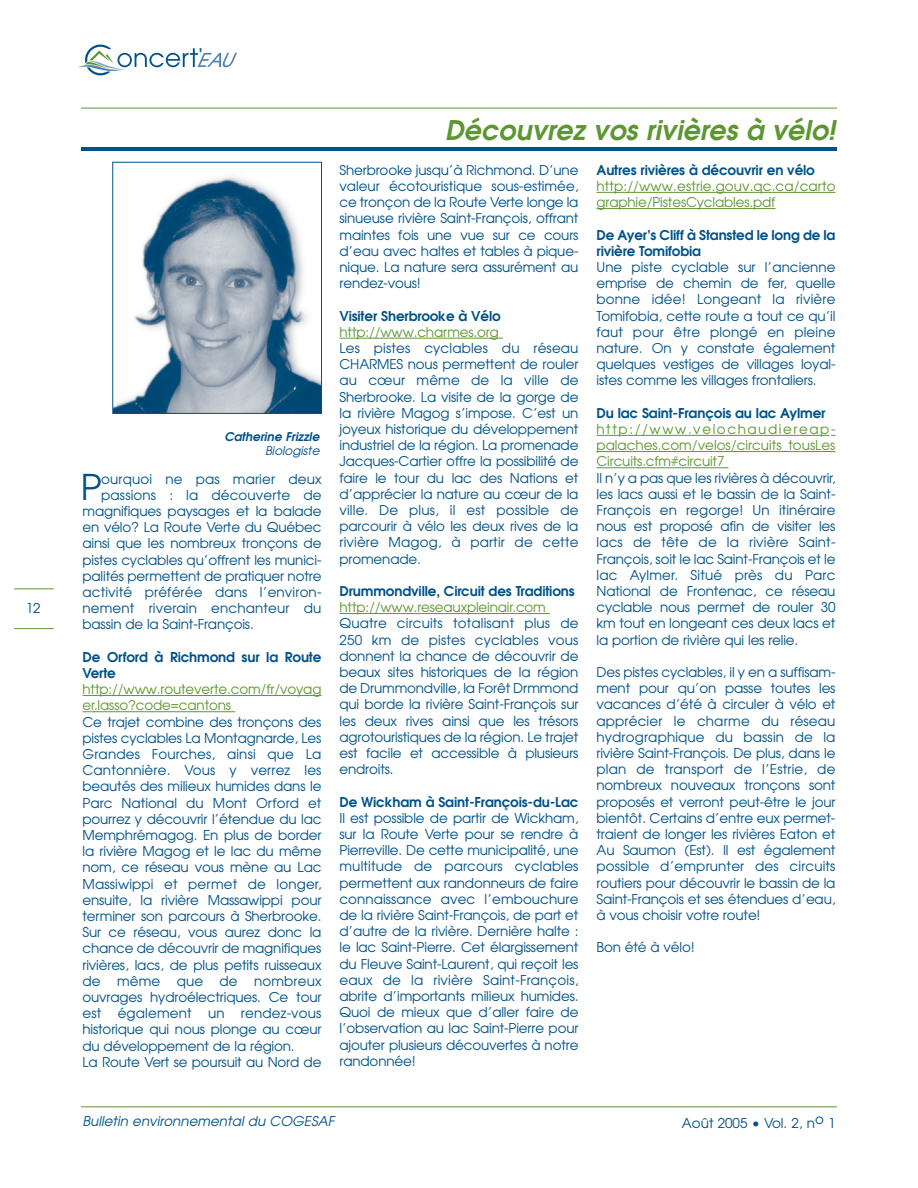
<style>
.page{position:relative;width:918px;height:1188px;background:#fff}
.page>*{position:absolute;margin:0;border:0;box-sizing:border-box;transform-origin:0 0}
.t1{font:35.4px "Avant Garde";color:#005288}
.t2{font:italic 600 27px "Avant Garde";color:#5d9732}
.t3{font:13.5px/16.2px "Avant Garde";letter-spacing:-.01em;color:#005288;text-align:justify}
.t4{font:13.5px/16.2px "Avant Garde";letter-spacing:-.01em;color:#5d9732}
.t5{font:600 13.5px/16.2px "Avant Garde";letter-spacing:-.01em;color:#005288}
.t6{font:13.5px "Avant Garde";letter-spacing:.01em;color:#005288}
.t7{font:italic 13.5px "Avant Garde";color:#005288}
.t8{font:italic 600 12px "Avant Garde";color:#005288}
.t9{font:italic 12px "Avant Garde";color:#005288}
</style>
<div class="page">
<hr style="left:82px;top:695px;width:82px;height:1px;background:#5d9732">
<hr style="left:164px;top:695px;width:157px;height:1px;background:#5d9732">
<svg style="left:82px;top:711px;width:12px;height:1px"></svg>
<hr style="left:94px;top:711px;width:141px;height:1px;background:#5d9732">
<hr style="left:339px;top:338px;width:108px;height:1px;background:#5d9732">
<hr style="left:447px;top:338px;width:43px;height:1px;background:#5d9732">
<svg style="left:490px;top:338px;width:13px;height:1px"></svg>
<hr style="left:339px;top:613px;width:82px;height:1px;background:#5d9732">
<hr style="left:421px;top:613px;width:92px;height:1px;background:#5d9732">
<hr style="left:512px;top:613px;width:38px;height:1px;background:#5d9732">
<hr style="left:597px;top:192px;width:239px;height:1px;background:#5d9732">
<hr style="left:597px;top:208px;width:179px;height:1px;background:#5d9732">
<hr style="left:597px;top:435px;width:202px;height:1px;background:#5d9732">
<hr style="left:799px;top:435px;width:30px;height:1px;background:#5d9732">
<hr style="left:597px;top:451px;width:155px;height:1px;background:#5d9732">
<hr style="left:752px;top:451px;width:83px;height:1px;background:#5d9732">
<svg style="left:597px;top:467px;width:17px;height:1px"></svg>
<hr style="left:614px;top:467px;width:80px;height:1px;background:#5d9732">
<hr style="left:693px;top:467px;width:36px;height:1px;background:#5d9732">
<hr style="left:14px;top:628px;width:40px;height:1px;background:#5d9732">
<hr style="left:14px;top:589px;width:40px;height:1px;background:#5d9732">
<svg style="left:78px;top:45px;width:159px;height:30px"></svg>
<hr style="left:81px;top:1107px;width:756px;height:1px;background:#5d9732">
<hr style="left:81px;top:147px;width:756px;height:4px;background:#005288">
<hr style="left:81px;top:108px;width:756px;height:1px;background:#5d9732">
<img style="left:114px;top:176px;width:206px;height:236px">
<div style="left:112px;top:162px;width:210px;height:252px;border:1px solid #005288"></div>
<p class="t3" style="left:26px;top:601px;width:16px">12</p>
<p class="t8" style="left:224px;top:432px;width:97px">Catherine Frizzle</p>
<p class="t9" style="left:265px;top:447px;width:56px">Biologiste</p>
<h1 class="t1" style="left:81px;top:474px;width:22px">P</h1>
<p class="t6" style="left:101px;top:474px;width:222px">ourquoi ne pas marier deux</p>
<p class="t6" style="left:101px;top:490px;width:222px">passions : la découverte de</p>
<p class="t3" style="left:82px;top:504px;width:240px">magnifiques paysages et la balade</p>
<p class="t3" style="left:82px;top:520px;width:240px">en vélo? La Route Verte du Québec</p>
<p class="t3" style="left:82px;top:537px;width:241px">ainsi que les nombreux tronçons de</p>
<p class="t3" style="left:82px;top:553px;width:241px">pistes cyclables qu’offrent les munici-</p>
<p class="t3" style="left:82px;top:569px;width:241px">palités permettent de pratiquer notre</p>
<p class="t6" style="left:82px;top:587px;width:241px">activité préférée dans l’environ-</p>
<p class="t6" style="left:82px;top:603px;width:240px">nement riverain enchanteur du</p>
<p class="t3" style="left:82px;top:618px;width:173px">bassin de la Saint-François.</p>
<p class="t5" style="left:82px;top:650px;width:241px">De Orford à Richmond sur la Route<br>Verte</p>
<p class="t4" style="left:82px;top:682px;width:240px">http://www.routeverte.com/fr/voyag er.lasso?code=cantons</p>
<p class="t3" style="left:82px;top:715px;width:241px;text-align:left">Ce trajet combine des tronçons des pistes cyclables La Montagnarde, Les Grandes Fourches, ainsi que La Cantonnière. Vous y verrez les beautés des milieux humides dans le Parc National du Mont Orford et pourrez y découvrir l’étendue du lac Memphrémagog. En plus de border la rivière Magog et le lac du même nom, ce réseau vous mène au Lac Massiwippi et permet de longer, ensuite, la rivière Massawippi pour terminer son parcours à Sherbrooke.<br>Sur ce réseau, vous aurez donc la chance de découvrir de magnifiques rivières, lacs, de plus petits ruisseaux de même que de nombreux ouvrages hydroélectriques. Ce tour est également un rendez-vous historique qui nous plonge au cœur du développement de la région.<br>La Route Vert se poursuit au Nord de</p>
<h2 class="t2" style="left:445px;top:120px;width:392px">Découvrez vos rivières à vélo!</h2>
<p class="t3" style="left:339px;top:163px;width:241px">Sherbrooke jusqu’à Richmond. D’une valeur écotouristique sous-estimée, ce tronçon de la Route Verte longe la sinueuse rivière Saint-François, offrant maintes fois une vue sur ce cours d’eau avec haltes et tables à pique&shy;nique. La nature sera assurément au rendez-vous!</p>
<p class="t5" style="left:339px;top:309px;width:163px">Visiter Sherbrooke à Vélo</p>
<p class="t4" style="left:339px;top:325px;width:161px">http://www.charmes.org</p>
<p class="t3" style="left:339px;top:341px;width:241px">Les pistes cyclables du réseau CHARMES nous permettent de rouler au cœur même de la ville de Sherbrooke. La visite de la gorge de la rivière Magog s’impose. C’est un joyeux historique du développement industriel de la région. La promenade Jacques-Cartier offre la possibilité de faire le tour du lac des Nations et d’apprécier la nature au cœur de la ville. De plus, il est possible de parcourir à vélo les deux rives de la rivière Magog, à partir de cette promenade.</p>
<p class="t5" style="left:339px;top:584px;width:237px">Drummondville, Circuit des Traditions</p>
<p class="t4" style="left:339px;top:600px;width:208px">http://www.reseauxpleinair.com</p>
<p class="t3" style="left:339px;top:617px;width:241px">Quatre circuits totalisant plus de 250 km de pistes cyclables vous donnent la chance de découvrir de beaux sites historiques de la région de Drummondville, la Forêt Drmmond qui borde la rivière Saint-François sur les deux rives ainsi que les trésors agrotouristiques de la région. Le trajet est facile et accessible à plusieurs endroits.</p>
<p class="t5" style="left:339px;top:795px;width:240px">De Wickham à Saint-François-du-Lac</p>
<p class="t3" style="left:339px;top:811px;width:241px">Il est possible de partir de Wickham, sur la Route Verte pour se rendre à Pierreville. De cette municipalité, une multitude de parcours cyclables permettent aux randonneurs de faire connaissance avec l’embouchure de la rivière Saint-François, de part et d’autre de la rivière. Dernière halte : le lac Saint-Pierre. Cet élargissement du Fleuve Saint-Laurent, qui reçoit les eaux de la rivière Saint-François, abrite d’importants milieux humides.<br>Quoi de mieux que d’aller faire de l’observation au lac Saint-Pierre pour ajouter plusieurs découvertes à notre randonnée!</p>
<p class="t5" style="left:596px;top:163px;width:220px">Autres rivières à découvrir en vélo</p>
<p class="t4" style="left:596px;top:179px;width:241px">http://www.estrie.gouv.qc.ca/carto graphie/PistesCyclables.pdf</p>
<p class="t5" style="left:597px;top:228px;width:241px">De Ayer’s Cliff à Stansted le long de la rivière Tomifobia</p>
<p class="t3" style="left:597px;top:260px;width:241px">Une piste cyclable sur l’ancienne emprise de chemin de fer, quelle bonne idée! Longeant la rivière Tomifobia, cette route a tout ce qu’il faut pour être plongé en pleine nature. On y constate également quelques vestiges de villages loyal&shy;istes comme les villages frontaliers.</p>
<p class="t5" style="left:597px;top:406px;width:231px">Du lac Saint-François au lac Aylmer</p>
<p class="t4" style="left:597px;top:422px;width:241px;text-align:justify">http://www.velochaudiereap&shy;palaches.com/velos/circuits_tousLes Circuits.cfm#circuit7</p>
<p class="t3" style="left:597px;top:471px;width:241px">Il n’y a pas que les rivières à découvrir, les lacs aussi et le bassin de la Saint-François en regorge! Un itinéraire nous est proposé afin de visiter les lacs de tête de la rivière Saint-François, soit le lac Saint-François et le lac Aylmer. Situé près du Parc National de Frontenac, ce réseau cyclable nous permet de rouler 30 km tout en longeant ces deux lacs et la portion de rivière qui les relie.</p>
<p class="t3" style="left:597px;top:665px;width:241px">Des pistes cyclables, il y en a suffisam&shy;ment pour qu’on passe toutes les vacances d’été à circuler à vélo et apprécier le charme du réseau hydrographique du bassin de la rivière Saint-François. De plus, dans le plan de transport de l’Estrie, de nombreux nouveaux tronçons sont proposés et verront peut-être le jour bientôt. Certains d’entre eux permet&shy;traient de longer les rivières Eaton et Au Saumon (Est). Il est également possible d’emprunter des circuits routiers pour découvrir le bassin de la Saint-François et ses étendues d’eau, à vous choisir votre route!</p>
<p class="t3" style="left:597px;top:941px;width:100px">Bon été à vélo!</p>
<p class="t7" style="left:82px;top:1116px;width:253px">Bulletin environnemental du COGESAF</p>
<p class="t3" style="left:682px;top:1116px;width:155px">Août 2005 • Vol. 2, no 1</p>
</div>
